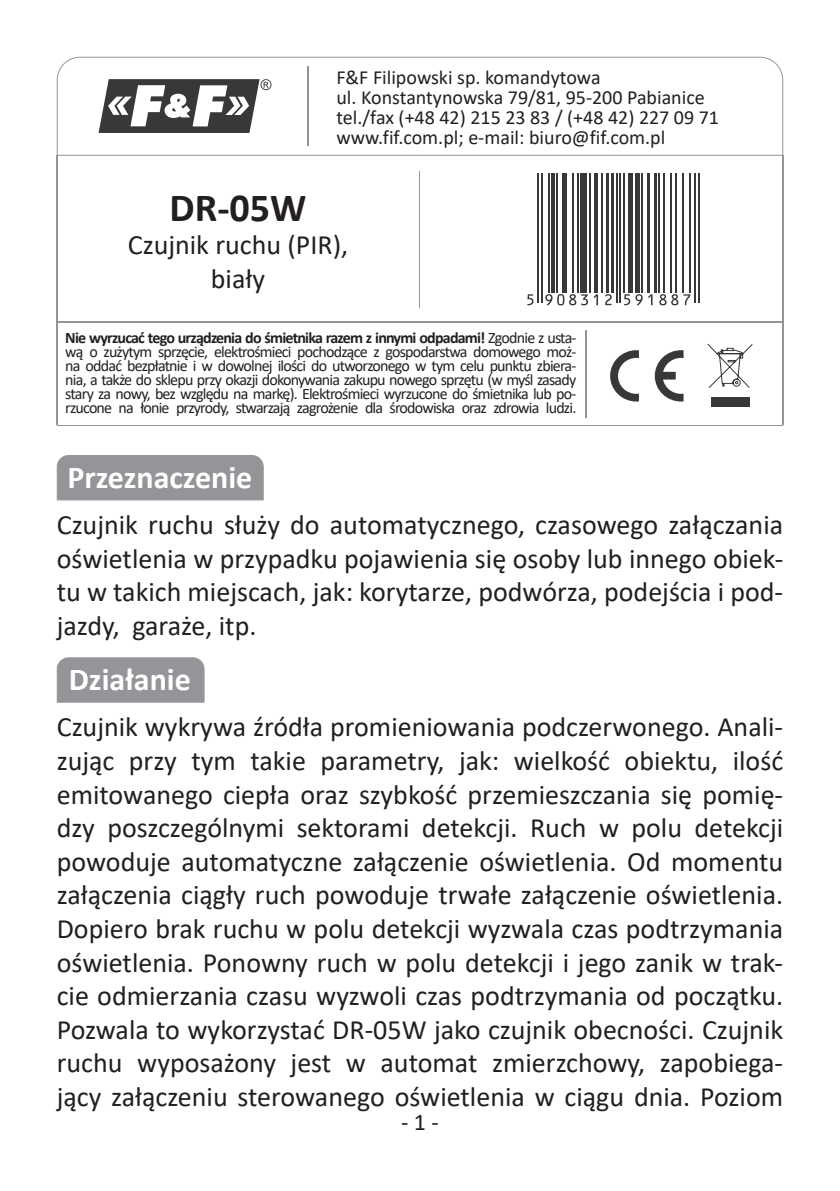
<style>
.page{position:relative;width:840px;height:1191px;background:#fff}
.page>*{position:absolute;margin:0;border:0;box-sizing:border-box;transform-origin:0 0}
.t1{font:700 40px "Calibri";color:#231f20}
.t2{font:700 32px "Calibri";color:#fff}
.t3{font:28px/33.6px "Calibri";color:#231f20;text-align:justify}
.t4{font:24px "Calibri";color:#231f20}
.t5{font:20px/20px "Calibri";color:#231f20}
.t6{font:16px/14px "Calibri";letter-spacing:-.05em;color:#231f20;text-align:justify}
.s1{font-weight:700}
</style>
<div class="page">
<svg style="left:610px;top:350px;width:73px;height:51px"></svg>
<svg style="left:707px;top:343px;width:46px;height:45px"></svg>
<div style="left:711px;top:397px;width:38px;height:10px;background:#383839"></div>
<hr style="left:57px;top:322px;width:724px;height:1px;background:#939598">
<hr style="left:584px;top:330px;width:1px;height:88px;background:#939598">
<hr style="left:418px;top:171px;width:1px;height:136px;background:#939598">
<hr style="left:57px;top:425px;width:724px;height:1px;background:#939598">
<svg style="left:527px;top:173px;width:173px;height:133px"></svg>
<hr style="left:537px;top:173px;width:1px;height:130px;background:#383839">
<hr style="left:541px;top:173px;width:1px;height:130px;background:#383839">
<hr style="left:547px;top:173px;width:2px;height:119px;background:#383839">
<hr style="left:551px;top:173px;width:3px;height:119px;background:#383839">
<hr style="left:556px;top:173px;width:1px;height:119px;background:#383839">
<div style="left:561px;top:173px;width:5px;height:119px;background:#383839"></div>
<hr style="left:571px;top:173px;width:2px;height:119px;background:#383839">
<hr style="left:576px;top:173px;width:2px;height:119px;background:#383839">
<div style="left:580px;top:173px;width:6px;height:119px;background:#383839"></div>
<hr style="left:588px;top:173px;width:1px;height:119px;background:#383839">
<hr style="left:593px;top:173px;width:3px;height:119px;background:#383839">
<hr style="left:600px;top:173px;width:1px;height:119px;background:#383839">
<hr style="left:605px;top:173px;width:3px;height:119px;background:#383839">
<hr style="left:610px;top:173px;width:3px;height:119px;background:#383839">
<hr style="left:616px;top:173px;width:1px;height:130px;background:#383839">
<hr style="left:619px;top:173px;width:1px;height:130px;background:#383839">
<hr style="left:622px;top:173px;width:2px;height:119px;background:#383839">
<div style="left:627px;top:173px;width:5px;height:119px;background:#383839"></div>
<div style="left:634px;top:173px;width:5px;height:119px;background:#383839"></div>
<hr style="left:641px;top:173px;width:1px;height:119px;background:#383839">
<hr style="left:646px;top:173px;width:3px;height:119px;background:#383839">
<hr style="left:653px;top:173px;width:3px;height:119px;background:#383839">
<hr style="left:658px;top:173px;width:1px;height:119px;background:#383839">
<hr style="left:663px;top:173px;width:1px;height:119px;background:#383839">
<hr style="left:670px;top:173px;width:1px;height:119px;background:#383839">
<hr style="left:675px;top:173px;width:1px;height:119px;background:#383839">
<hr style="left:682px;top:173px;width:1px;height:119px;background:#383839">
<hr style="left:689px;top:173px;width:1px;height:119px;background:#383839">
<hr style="left:694px;top:173px;width:1px;height:130px;background:#383839">
<hr style="left:697px;top:173px;width:1px;height:130px;background:#383839">
<svg style="left:527px;top:294px;width:6px;height:11px"></svg>
<svg style="left:545px;top:294px;width:42px;height:11px"></svg>
<svg style="left:593px;top:294px;width:4px;height:11px"></svg>
<svg style="left:604px;top:294px;width:7px;height:11px"></svg>
<svg style="left:624px;top:294px;width:18px;height:11px"></svg>
<svg style="left:648px;top:294px;width:4px;height:11px"></svg>
<svg style="left:659px;top:294px;width:31px;height:11px"></svg>
<svg style="left:57px;top:57px;width:725px;height:99px"></svg>
<div style="left:57px;top:455px;width:206px;height:45px;background:#939598"></div>
<div style="left:57px;top:657px;width:147px;height:45px;background:#939598"></div>
<hr style="left:57px;top:155px;width:1px;height:270px;background:#939598">
<hr style="left:781px;top:155px;width:1px;height:270px;background:#939598">
<p class="t5" style="left:336px;top:67px;width:384px">F&amp;F Filipowski sp. komandytowa<br>ul. Konstantynowska 79/81, 95-200 Pabianice tel./fax (+48 42) 215 23 83 / (+48 42) 227 09 71 www.fif.com.pl; e-mail: biuro@fif.com.pl</p>
<h1 class="t1" style="left:169px;top:179px;width:138px">DR-05W</h1>
<p class="t3" style="left:128px;top:228px;width:222px;text-align:center">Czujnik ruchu (PIR), biały</p>
<p class="t6" style="left:65px;top:330px;width:512px"><span class="s1">Nie wyrzucać tego urządzenia do śmietnika razem z innymi odpadami!</span> Zgodnie z usta&shy;wą o zużytym sprzęcie, elektrośmieci pochodzące z gospodarstwa domowego moż&shy;na oddać bezpłatnie i w dowolnej ilości do utworzonego w tym celu punktu zbiera&shy;nia, a także do sklepu przy okazji dokonywania zakupu nowego sprzętu (w myśl zasady stary za nowy, bez względu na markę). Elektrośmieci wyrzucone do śmietnika lub po&shy;rzucone na łonie przyrody, stwarzają zagrożenie dla środowiska oraz zdrowia ludzi.</p>
<p class="t2" style="left:67px;top:454px;width:186px">Przeznaczenie</p>
<p class="t3" style="left:57px;top:507px;width:727px">Czujnik ruchu służy do automatycznego, czasowego załączania oświetlenia w przypadku pojawienia się osoby lub innego obiek&shy;tu w takich miejscach, jak: korytarze, podwórza, podejścia i pod&shy;jazdy, garaże, itp.</p>
<p class="t2" style="left:69px;top:657px;width:123px">Działanie</p>
<p class="t3" style="left:57px;top:709px;width:727px">Czujnik wykrywa źródła promieniowania podczerwonego. Anali&shy;zując przy tym takie parametry, jak: wielkość obiektu, ilość emitowanego ciepła oraz szybkość przemieszczania się pomię&shy;dzy poszczególnymi sektorami detekcji. Ruch w polu detekcji powoduje automatyczne załączenie oświetlenia. Od momentu załączenia ciągły ruch powoduje trwałe załączenie oświetlenia.<br>Dopiero brak ruchu w polu detekcji wyzwala czas podtrzymania oświetlenia. Ponowny ruch w polu detekcji i jego zanik w trak&shy;cie odmierzania czasu wyzwoli czas podtrzymania od początku.<br>Pozwala to wykorzystać DR-05W jako czujnik obecności. Czujnik ruchu wyposażony jest w automat zmierzchowy, zapobiega&shy;jący załączeniu sterowanego oświetlenia w ciągu dnia. Poziom</p>
<p class="t4" style="left:401px;top:1105px;width:39px">- 1 -</p>
</div>
